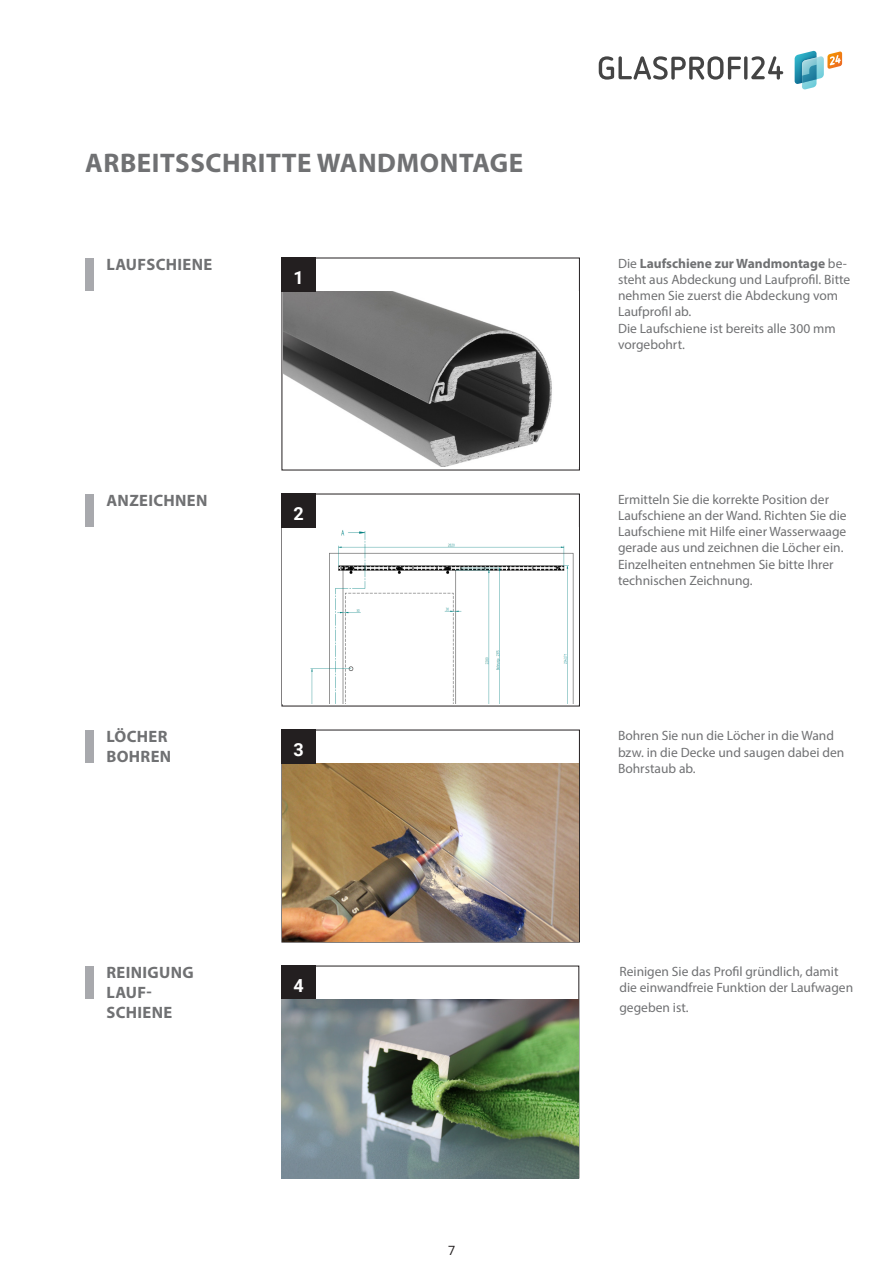
<style>
.page{position:relative;width:893px;height:1263px;background:#fff}
.page>*{position:absolute;margin:0;border:0;box-sizing:border-box;transform-origin:0 0}
.Headline_Myriad{font:700 27px "Myriad Pro";letter-spacing:.02em;color:#707173}
.Bildbeschreibung_Subhead{font:700 18px "Roboto";color:#fff}
.Kapitel_Myriad{font:700 16.5px/19.8px "Myriad Pro";letter-spacing:.02em;color:#707173}
.Copy_Myriad{font:13.5px/16.2px "Myriad Pro";color:#707173}
.t1{font:12.75px "Roboto";color:#231f20}
.s1{font-weight:700}
</style>
<div class="page">
<svg style="left:795px;top:51px;width:47px;height:38px"></svg>
<svg style="left:599px;top:56px;width:184px;height:24px"></svg>
<img style="left:310px;top:530px;width:264px;height:173px">
<img style="left:283px;top:763px;width:296px;height:179px">
<img style="left:283px;top:291px;width:269px;height:175px">
<div style="left:282px;top:258px;width:34px;height:34px;background:#231f20"></div>
<div style="left:282px;top:494px;width:34px;height:34px;background:#231f20"></div>
<div style="left:282px;top:730px;width:34px;height:34px;background:#231f20"></div>
<div style="left:282px;top:966px;width:34px;height:34px;background:#231f20"></div>
<div style="left:85px;top:258px;width:9px;height:32px;background:#a8a9ad"></div>
<div style="left:85px;top:494px;width:9px;height:32px;background:#a8a9ad"></div>
<div style="left:85px;top:730px;width:9px;height:32px;background:#a8a9ad"></div>
<div style="left:85px;top:966px;width:9px;height:32px;background:#a8a9ad"></div>
<img style="left:281px;top:1000px;width:298px;height:178px">
<p class="Headline_Myriad" style="left:85px;top:145px;width:439px">ARBEITSSCHRITTE WANDMONTAGE</p>
<p class="Kapitel_Myriad" style="left:106px;top:254px;width:107px">LAUFSCHIENE</p>
<p class="Bildbeschreibung_Subhead" style="left:293px;top:265px;width:12px">1</p>
<p class="Kapitel_Myriad" style="left:106px;top:490px;width:102px">ANZEICHNEN</p>
<p class="Kapitel_Myriad" style="left:106px;top:726px;width:66px">LÖCHER<br>BOHREN</p>
<p class="Kapitel_Myriad" style="left:106px;top:962px;width:89px">REINIGUNG<br>LAUF-<br>SCHIENE</p>
<p class="Bildbeschreibung_Subhead" style="left:293px;top:501px;width:12px">2</p>
<p class="Bildbeschreibung_Subhead" style="left:293px;top:737px;width:12px">3</p>
<p class="Bildbeschreibung_Subhead" style="left:293px;top:973px;width:12px">4</p>
<p class="t1" style="left:448px;top:1241px;width:9px">7</p>
<p class="Copy_Myriad" style="left:618px;top:255px;width:234px">Die <span class="s1">Laufschiene zur Wandmontage</span> be&shy;steht aus Abdeckung und Laufprofil. Bitte nehmen Sie zuerst die Abdeckung vom<br>Laufprofil ab.</p>
<p class="Copy_Myriad" style="left:618px;top:320px;width:219px">Die Laufschiene ist bereits alle 300 mm vorgebohrt.</p>
<p class="Copy_Myriad" style="left:618px;top:491px;width:230px">Ermitteln Sie die korrekte Position der Laufschiene an der Wand. Richten Sie die Laufschiene mit Hilfe einer Wasserwaage gerade aus und zeichnen die Löcher ein.</p>
<p class="Copy_Myriad" style="left:618px;top:556px;width:217px">Einzelheiten entnehmen Sie bitte Ihrer technischen Zeichnung.</p>
<p class="Copy_Myriad" style="left:618px;top:728px;width:228px">Bohren Sie nun die Löcher in die Wand bzw. in die Decke und saugen dabei den<br>Bohrstaub ab.</p>
<p class="Copy_Myriad" style="left:619px;top:963px;width:235px">Reinigen Sie das Profil gründlich, damit die einwandfreie Funktion der Laufwagen</p>
<p class="Copy_Myriad" style="left:619px;top:999px;width:71px">gegeben ist.</p>
</div>
